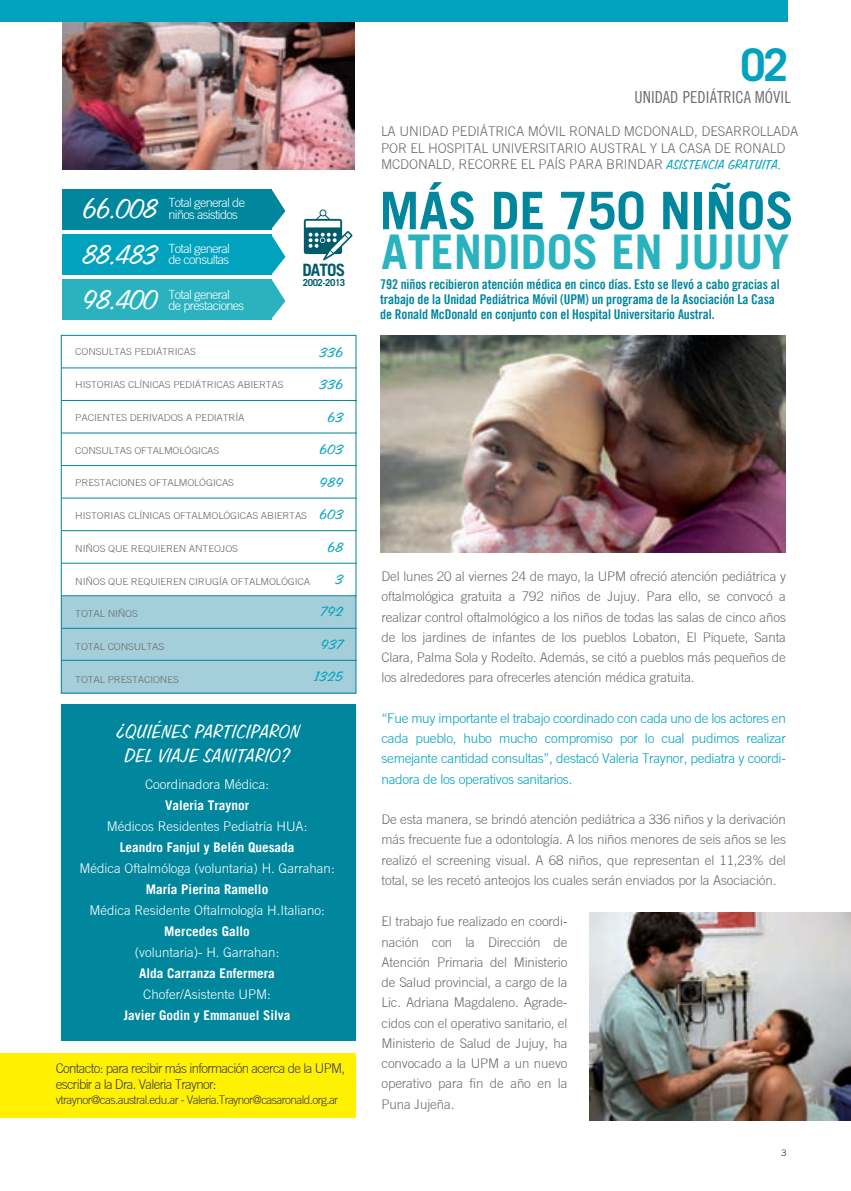
<style>
.page{position:relative;width:851px;height:1191px;background:#fff}
.page>*{position:absolute;margin:0;border:0;box-sizing:border-box;transform-origin:0 0}
.t1{font:700 51.9px "Trade Gothic";color:#00869d}
.t2{font:700 47.7px "Trade Gothic";color:#2ab3bf}
.t3{font:700 45px "Trade Gothic";color:#00a2be}
.t4{font:30.75px "Freehand 575 BT Regular B";letter-spacing:-.05em;color:#fff}
.t5{font:21.75px/24.6px "Freehand 575 BT Regular B";letter-spacing:-.01em;color:#fff;text-align:center}
.t6{font:700 16.95px "Trade Gothic";letter-spacing:-.05em;color:#005b6b}
.t7{font:16.5px "Trade Gothic Cond Eighteen";letter-spacing:.005em;color:#6c6d70}
.t8{font:15.15px/32.4px "Freehand 575 BT Regular B";letter-spacing:-.005em;color:#00a2be;text-align:right;scale:1.09 1}
.t9{font:300 13.5px/20.2px "Trade Gothic";letter-spacing:-.02em;color:#00a2be;text-align:justify}
.t10{font:13.5px/15px "Trade Gothic LT Bold Cond Twenty";letter-spacing:-.01em;color:#00869d}
.t11{font:300 13.5px/16.5px "Trade Gothic";letter-spacing:-.01em;color:#6c6d70}
.t12{font:300 13.5px/16.2px "Trade Gothic";letter-spacing:-.05em;color:#3e3e3f}
.t13{font:300 13.35px/20.2px "Trade Gothic";letter-spacing:-.01em;color:#6c6d70;text-align:justify}
.t14{font:300 13.35px "Trade Gothic";color:#fff}
.t15{font:700 13.35px "Trade Gothic LT";color:#fff}
.t16{font:300 12.75px/11.2px "Trade Gothic";letter-spacing:-.05em;color:#fff}
.t17{font:300 12px "Trade Gothic";letter-spacing:-.05em;color:#3e3e3f}
.t18{font:300 9.6px "Trade Gothic";letter-spacing:-.015em;color:#6c6d70;scale:1.09 1}
.t19{font:700 9.6px "Trade Gothic";letter-spacing:-.05em;color:#005b6b}
.t20{font:300 9px "Trade Gothic";color:#231f20}
.s1{font-family:"Freehand 575 BT Regular B";font-weight:400;font-size:15px;color:#00a2be}
</style>
<div class="page">
<div style="left:61px;top:596px;width:295px;height:97px;background:#a4ced9"></div>
<div style="left:61px;top:335px;width:295px;height:358px;border:1px solid #00869d"></div>
<div style="left:0;top:1052px;width:355px;height:65px;background:#fff101"></div>
<hr style="left:61px;top:367px;width:296px;height:1px;background:#00869d">
<hr style="left:61px;top:400px;width:296px;height:1px;background:#00869d">
<hr style="left:61px;top:432px;width:296px;height:1px;background:#00869d">
<hr style="left:61px;top:465px;width:296px;height:1px;background:#00869d">
<hr style="left:61px;top:498px;width:296px;height:1px;background:#00869d">
<hr style="left:61px;top:530px;width:296px;height:1px;background:#00869d">
<hr style="left:61px;top:563px;width:296px;height:1px;background:#00869d">
<hr style="left:61px;top:595px;width:296px;height:1px;background:#00869d">
<hr style="left:61px;top:628px;width:296px;height:1px;background:#00869d">
<hr style="left:61px;top:660px;width:296px;height:1px;background:#00869d">
<svg style="left:304px;top:209px;width:48px;height:51px"></svg>
<svg style="left:271px;top:235px;width:14px;height:84px"></svg>
<svg style="left:271px;top:189px;width:14px;height:40px"></svg>
<div style="left:62px;top:234px;width:209px;height:41px;background:#00a2be"></div>
<div style="left:62px;top:189px;width:209px;height:40px;background:#00869d"></div>
<div style="left:62px;top:279px;width:209px;height:41px;background:#2ab3bf"></div>
<div style="left:62px;top:704px;width:294px;height:336px;background:#00869d"></div>
<img style="left:63px;top:22px;width:291px;height:147px">
<img style="left:380px;top:335px;width:405px;height:218px">
<img style="left:589px;top:913px;width:261px;height:207px">
<div style="left:0;top:0;width:787px;height:22px;background:#00a2be"></div>
<h3 class="t4" style="left:82px;top:193px;width:77px">66.008</h3>
<p class="t16" style="left:168px;top:197px;width:78px">Total general de niños asistidos</p>
<h3 class="t4" style="left:82px;top:239px;width:77px">88.483</h3>
<p class="t16" style="left:168px;top:243px;width:63px">Total general de consultas</p>
<h3 class="t4" style="left:82px;top:284px;width:77px">98.400</h3>
<p class="t16" style="left:168px;top:288px;width:77px">Total general de prestaciones</p>
<p class="t6" style="left:302px;top:259px;width:44px">DATOS</p>
<p class="t19" style="left:303px;top:276px;width:44px">2002-2013</p>
<p class="t18" style="left:75px;top:346px;width:112px">CONSULTAS PEDIÁTRICAS</p>
<p class="t18" style="left:75px;top:379px;width:192px">HISTORIAS CLÍNICAS PEDIÁTRICAS ABIERTAS</p>
<p class="t18" style="left:75px;top:412px;width:157px">PACIENTES DERIVADOS A PEDIATRÍA</p>
<p class="t18" style="left:75px;top:444px;width:134px">CONSULTAS OFTALMOLÓGICAS</p>
<p class="t18" style="left:75px;top:477px;width:147px">PRESTACIONES OFTALMOLÓGICAS</p>
<p class="t18" style="left:75px;top:510px;width:214px">HISTORIAS CLÍNICAS OFTALMOLÓGICAS ABIERTAS</p>
<p class="t18" style="left:75px;top:543px;width:151px">NIÑOS QUE REQUIEREN ANTEOJOS</p>
<p class="t18" style="left:75px;top:575px;width:217px">NIÑOS QUE REQUIEREN CIRUGÍA OFTALMOLÓGICA</p>
<p class="t18" style="left:75px;top:608px;width:59px">TOTAL NIÑOS</p>
<p class="t18" style="left:75px;top:641px;width:83px">TOTAL CONSULTAS</p>
<p class="t18" style="left:75px;top:674px;width:96px">TOTAL PRESTACIONES</p>
<p class="t8" style="left:315px;top:336px;width:28px">336<br>336<br>63<br>603<br>989<br>603<br>68<br>3<br>792<br>937<br>1325</p>
<h3 class="t5" style="left:115px;top:719px;width:187px">¿QUIÉNES PARTICIPARON<br>DEL VIAJE SANITARIO?</h3>
<p class="t14" style="left:145px;top:776px;width:125px">Coordinadora Médica:</p>
<p class="t15" style="left:165px;top:796px;width:86px">Valeria Traynor</p>
<p class="t14" style="left:107px;top:818px;width:202px">Médicos Residentes Pediatría HUA:</p>
<p class="t15" style="left:120px;top:838px;width:176px">Leandro Fanjul y Belén Quesada</p>
<p class="t14" style="left:79px;top:860px;width:257px">Médica Oftalmóloga (voluntaria) H. Garrahan:</p>
<p class="t15" style="left:146px;top:880px;width:124px">María Pierina Ramello</p>
<p class="t14" style="left:89px;top:902px;width:237px">Médica Residente Oftalmología H.Italiano:</p>
<p class="t15" style="left:164px;top:922px;width:87px">Mercedes Gallo</p>
<p class="t14" style="left:135px;top:944px;width:146px">(voluntaria)- H. Garrahan:</p>
<p class="t15" style="left:139px;top:964px;width:137px">Alda Carranza Enfermera</p>
<p class="t14" style="left:143px;top:986px;width:129px">Chofer/Asistente UPM:</p>
<p class="t15" style="left:124px;top:1006px;width:168px">Javier Godin y Emmanuel Silva</p>
<p class="t12" style="left:56px;top:1060px;width:291px">Contacto: para recibir más información acerca de la UPM, escribir a la Dra. Valeria Traynor:</p>
<p class="t17" style="left:56px;top:1092px;width:284px">vtraynor@cas.austral.edu.ar - Valeria.Traynor@casaronald.org.ar</p>
<h3 class="t3" style="left:740px;top:38px;width:49px">02</h3>
<p class="t7" style="left:634px;top:87px;width:158px">UNIDAD PEDIÁTRICA MÓVIL</p>
<p class="t11" style="left:381px;top:123px;width:419px">LA UNIDAD PEDIÁTRICA MÓVIL RONALD MCDONALD, DESARROLLADA<br>POR EL HOSPITAL UNIVERSITARIO AUSTRAL Y LA CASA DE RONALD<br>MCDONALD, RECORRE EL PAÍS PARA BRINDAR <span class="s1">ASISTENCIA GRATUITA.</span></p>
<h1 class="t1" style="left:379px;top:179px;width:416px">MÁS DE 750 NIÑOS</h1>
<h2 class="t2" style="left:381px;top:223px;width:409px">ATENDIDOS EN JUJUY</h2>
<p class="t10" style="left:380px;top:276px;width:401px">792 niños recibieron atención médica en cinco días. Esto se llevó a cabo gracias al trabajo de la Unidad Pediátrica Móvil (UPM) un programa de la Asociación La Casa de Ronald McDonald en conjunto con el Hospital Universitario Austral.</p>
<p class="t13" style="left:381px;top:566px;width:406px">Del lunes 20 al viernes 24 de mayo, la UPM ofreció atención pediátrica y oftalmológica gratuita a 792 niños de Jujuy. Para ello, se convocó a realizar control oftalmológico a los niños de todas las salas de cinco años de los jardines de infantes de los pueblos Lobaton, El Piquete, Santa Clara, Palma Sola y Rodeíto. Además, se citó a pueblos más pequeños de los alrededores para ofrecerles atención médica gratuita.</p>
<p class="t9" style="left:381px;top:708px;width:406px">“Fue muy importante el trabajo coordinado con cada uno de los actores en cada pueblo, hubo mucho compromiso por lo cual pudimos realizar semejante cantidad consultas”, destacó Valeria Traynor, pediatra y coordi&shy;nadora de los operativos sanitarios.</p>
<p class="t13" style="left:381px;top:809px;width:406px">De esta manera, se brindó atención pediátrica a 336 niños y la derivación más frecuente fue a odontología. A los niños menores de seis años se les realizó el screening visual. A 68 niños, que representan el 11,23% del total, se les recetó anteojos los cuales serán enviados por la Asociación.</p>
<p class="t13" style="left:381px;top:911px;width:187px">El trabajo fue realizado en coordi&shy;nación con la Dirección de Atención Primaria del Ministerio de Salud provincial, a cargo de la Lic. Adriana Magdaleno. Agrade&shy;cidos con el operativo sanitario, el Ministerio de Salud de Jujuy, ha convocado a la UPM a un nuevo operativo para fin de año en la Puna Jujeña.</p>
<p class="t20" style="left:781px;top:1147px;width:7px">3</p>
</div>
